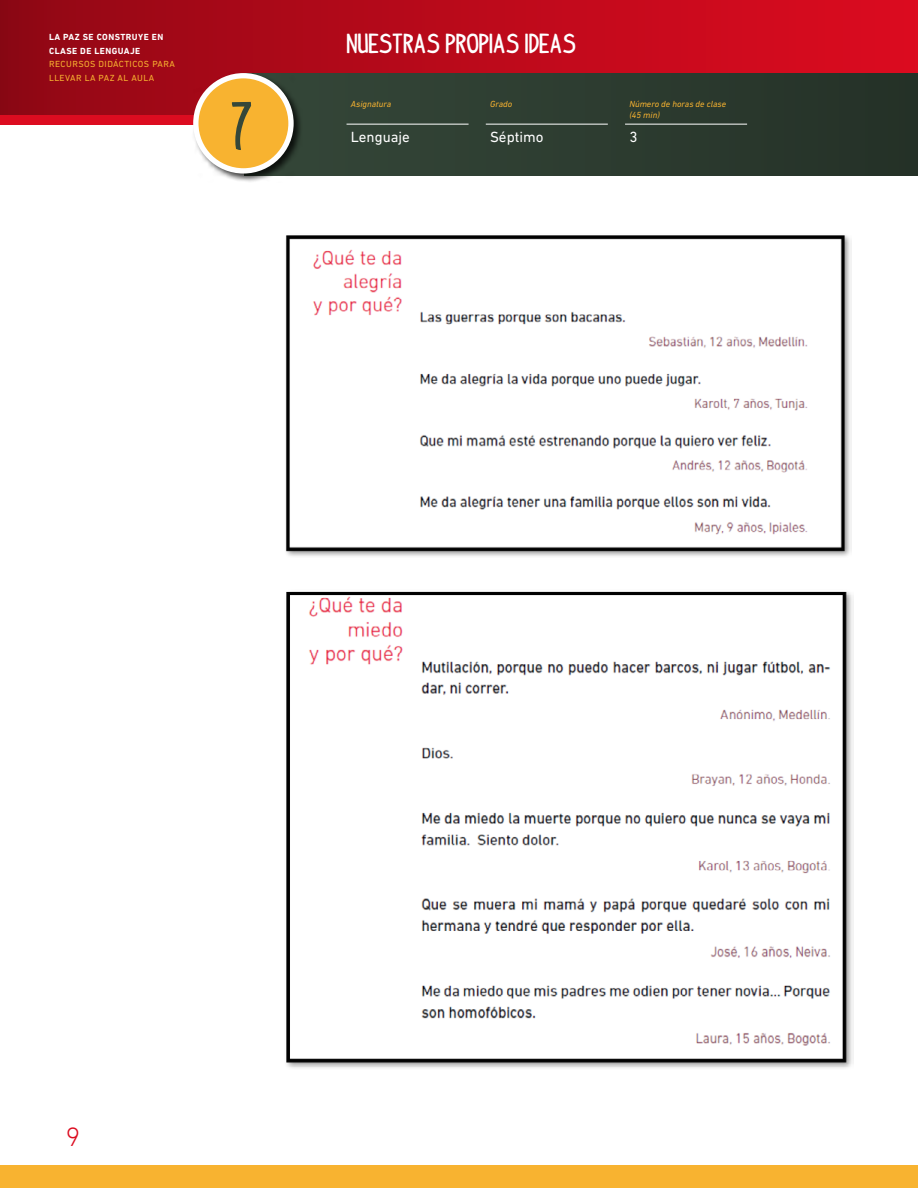
<style>
.page{position:relative;width:918px;height:1188px;background:#fff}
.page>*{position:absolute;margin:0;border:0;box-sizing:border-box;transform-origin:0 0}
.t1{font:700 51.9px "indypimp";color:#354739}
.t2{font:300 27px "DIN Next LT Pro";color:#dc0c20}
.t3{font:700 21.15px "indypimp";color:#fff}
.t4{font:15px "DIN Next LT Pro";color:#fff}
.t5{font:italic 9px/10.8px "DIN Next LT Pro";color:#f8b330}
.t6{font:9px/13.5px "DIN Next LT Pro";letter-spacing:.05em;color:#f8b330}
.t7{font:700 9px/13.5px "DIN Next LT Pro";letter-spacing:.05em;color:#fff}
</style>
<div class="page">
<div style="left:0;top:0;width:918px;height:115px;background:linear-gradient(to right,#920715,#de0b20)"></div>
<div style="left:0;top:1165px;width:918px;height:23px;background:#f8b330"></div>
<div style="left:243px;top:73px;width:675px;height:102px;background:#2d3c30"></div>
<hr style="left:347px;top:124px;width:122px;height:1px;background:#fff">
<hr style="left:486px;top:124px;width:122px;height:1px;background:#fff">
<hr style="left:625px;top:124px;width:122px;height:1px;background:#fff">
<div style="left:192px;top:71px;width:111px;height:112px;background:#000;opacity:.75"></div>
<div style="left:196px;top:76px;width:95px;height:95px;background:#f8b330;border-radius:50%"></div>
<div style="left:193px;top:73px;width:101px;height:101px;border:5px solid #fff;border-radius:50%"></div>
<img style="left:285px;top:235px;width:567px;height:321px">
<img style="left:286px;top:591px;width:568px;height:477px">
<p class="t7" style="left:49px;top:31px;width:116px">LA PAZ SE CONSTRUYE EN<br>CLASE DE LENGUAJE</p>
<p class="t6" style="left:49px;top:58px;width:127px">RECURSOS DIDÁCTICOS PARA<br>LLEVAR LA PAZ AL AULA</p>
<h1 class="t1" style="left:232px;top:102px;width:25px">7</h1>
<h3 class="t3" style="left:347px;top:34px;width:231px">NUESTRAS PROPIAS IDEAS</h3>
<p class="t5" style="left:351px;top:99px;width:42px">Asignatura</p>
<h3 class="t4" style="left:351px;top:128px;width:61px">Lenguaje</h3>
<p class="t5" style="left:490px;top:99px;width:24px">Grado</p>
<h3 class="t4" style="left:490px;top:128px;width:55px">Séptimo</h3>
<p class="t5" style="left:629px;top:99px;width:98px">Número de horas de clase (45 min)</p>
<h3 class="t4" style="left:629px;top:128px;width:10px">3</h3>
<h2 class="t2" style="left:66px;top:1121px;width:16px">9</h2>
</div>
